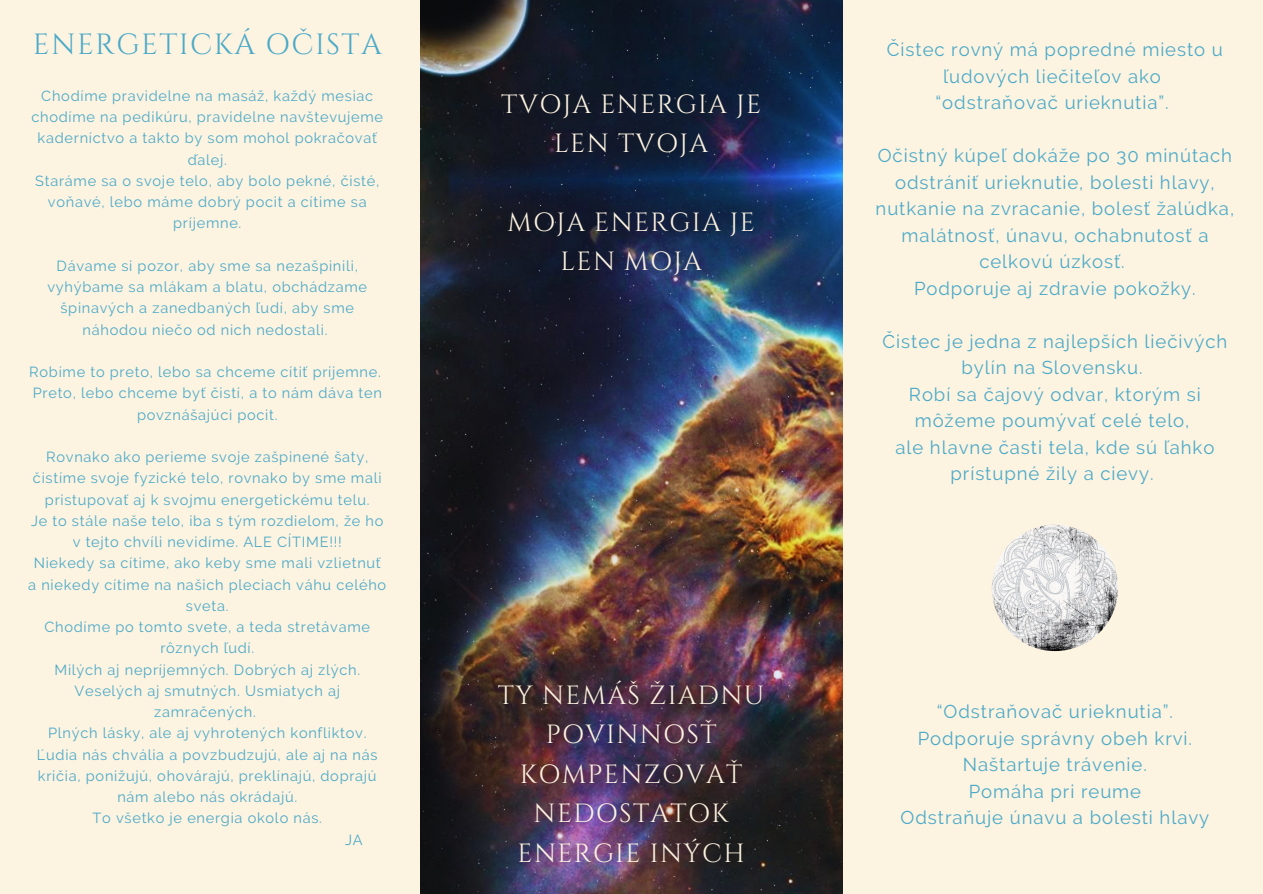
<style>
.page{position:relative;width:1263px;height:894px;background:#fff}
.page>*{position:absolute;margin:0;border:0;box-sizing:border-box;transform-origin:0 0}
.t1{font:29.1px "Cinzel";letter-spacing:.05em;color:#4baac8}
.t2{font:26.25px/39.5px "Cinzel";letter-spacing:.05em;color:#fdf3e1;text-align:center}
.t3{font:18.6px/26.4px "Raleway";letter-spacing:.05em;color:#4baac8;text-align:center}
.t4{font:14.55px/21.3px "Raleway";letter-spacing:.05em;color:#4baac8;text-align:center}
</style>
<div class="page">
<div style="left:0;top:0;width:1263px;height:893px;background:#fdf3e1"></div>
<img style="left:420px;top:0;width:423px;height:893px">
<img style="left:992px;top:524px;width:126px;height:127px;border-radius:50%">
<p class="t1" style="left:33px;top:25px;width:351px">ENERGETICKÁ OČISTA</p>
<p class="t4" style="left:31px;top:85px;width:353px">Chodíme pravidelne na masáž, každý mesiac chodíme na pedikúru, pravidelne navštevujeme kaderníctvo a takto by som mohol pokračovať ďalej.</p>
<p class="t4" style="left:35px;top:170px;width:346px">Staráme sa o svoje telo, aby bolo pekné, čisté, voňavé, lebo máme dobrý pocit a cítime sa príjemne.</p>
<p class="t4" style="left:47px;top:255px;width:321px">Dávame si pozor, aby sme sa nezašpinili, vyhýbame sa mlákam a blatu, obchádzame špinavých a zanedbaných ľudí, aby sme náhodou niečo od nich nedostali.</p>
<p class="t4" style="left:29px;top:361px;width:353px">Robíme to preto, lebo sa chceme cítiť príjemne.</p>
<p class="t4" style="left:33px;top:382px;width:351px">Preto, lebo chceme byť čistí, a to nám dáva ten povznášajúci pocit.</p>
<p class="t4" style="left:33px;top:446px;width:350px">Rovnako ako perieme svoje zašpinené šaty, čistíme svoje fyzické telo, rovnako by sme mali pristupovať aj k svojmu energetickému telu.</p>
<p class="t4" style="left:31px;top:510px;width:354px">Je to stále naše telo, iba s tým rozdielom, že ho v tejto chvíli nevidíme. ALE CÍTIME!!!</p>
<p class="t4" style="left:28px;top:552px;width:359px">Niekedy sa cítime, ako keby sme mali vzlietnuť a niekedy cítime na našich pleciach váhu celého sveta.</p>
<p class="t4" style="left:44px;top:616px;width:327px">Chodíme po tomto svete, a teda stretávame rôznych ľudí.</p>
<p class="t4" style="left:55px;top:658px;width:307px">Milých aj nepríjemných. Dobrých aj zlých.</p>
<p class="t4" style="left:75px;top:680px;width:267px">Veselých aj smutných. Usmiatych aj zamračených.</p>
<p class="t4" style="left:37px;top:722px;width:342px">Plných lásky, ale aj vyhrotených konfliktov.<br>Ľudia nás chvália a povzbudzujú, ale aj na nás kričia, ponižujú, ohovárajú, preklínajú, doprajú nám alebo nás okrádajú.</p>
<p class="t4" style="left:93px;top:807px;width:231px">To všetko je energia okolo nás.</p>
<p class="t4" style="left:345px;top:828px;width:19px">JA</p>
<p class="t2" style="left:501px;top:85px;width:261px">TVOJA ENERGIA JE<br>LEN TVOJA</p>
<p class="t2" style="left:507px;top:203px;width:249px">MOJA ENERGIA JE<br>LEN MOJA</p>
<p class="t2" style="left:498px;top:676px;width:268px">TY NEMÁŠ ŽIADNU<br>POVINNOSŤ<br>KOMPENZOVAŤ<br>NEDOSTATOK<br>ENERGIE INÝCH</p>
<p class="t3" style="left:887px;top:37px;width:337px">Čistec rovný má popredné miesto u ľudových liečiteľov ako</p>
<p class="t3" style="left:935px;top:90px;width:235px">“odstraňovač urieknutia”.</p>
<p class="t3" style="left:876px;top:142px;width:360px">Očistný kúpeľ dokáže po 30 minútach odstrániť urieknutie, bolesti hlavy, nutkanie na zvracanie, bolesť žalúdka, malátnosť, únavu, ochabnutosť a celkovú úzkosť.</p>
<p class="t3" style="left:914px;top:275px;width:283px">Podporuje aj zdravie pokožky.</p>
<p class="t3" style="left:883px;top:328px;width:346px">Čistec je jedna z najlepších liečivých bylín na Slovensku.</p>
<p class="t3" style="left:909px;top:381px;width:293px">Robí sa čajový odvar, ktorým si môžeme poumývať celé telo,</p>
<p class="t3" style="left:895px;top:433px;width:320px">ale hlavne časti tela, kde sú ľahko prístupné žily a cievy.</p>
<p class="t3" style="left:937px;top:698px;width:238px">“Odstraňovač urieknutia”.</p>
<p class="t3" style="left:918px;top:724px;width:276px">Podporuje správny obeh krvi.</p>
<p class="t3" style="left:963px;top:751px;width:185px">Naštartuje trávenie.</p>
<p class="t3" style="left:969px;top:777px;width:174px">Pomáha pri reume</p>
<p class="t3" style="left:900px;top:804px;width:310px">Odstraňuje únavu a bolesti hlavy</p>
</div>
